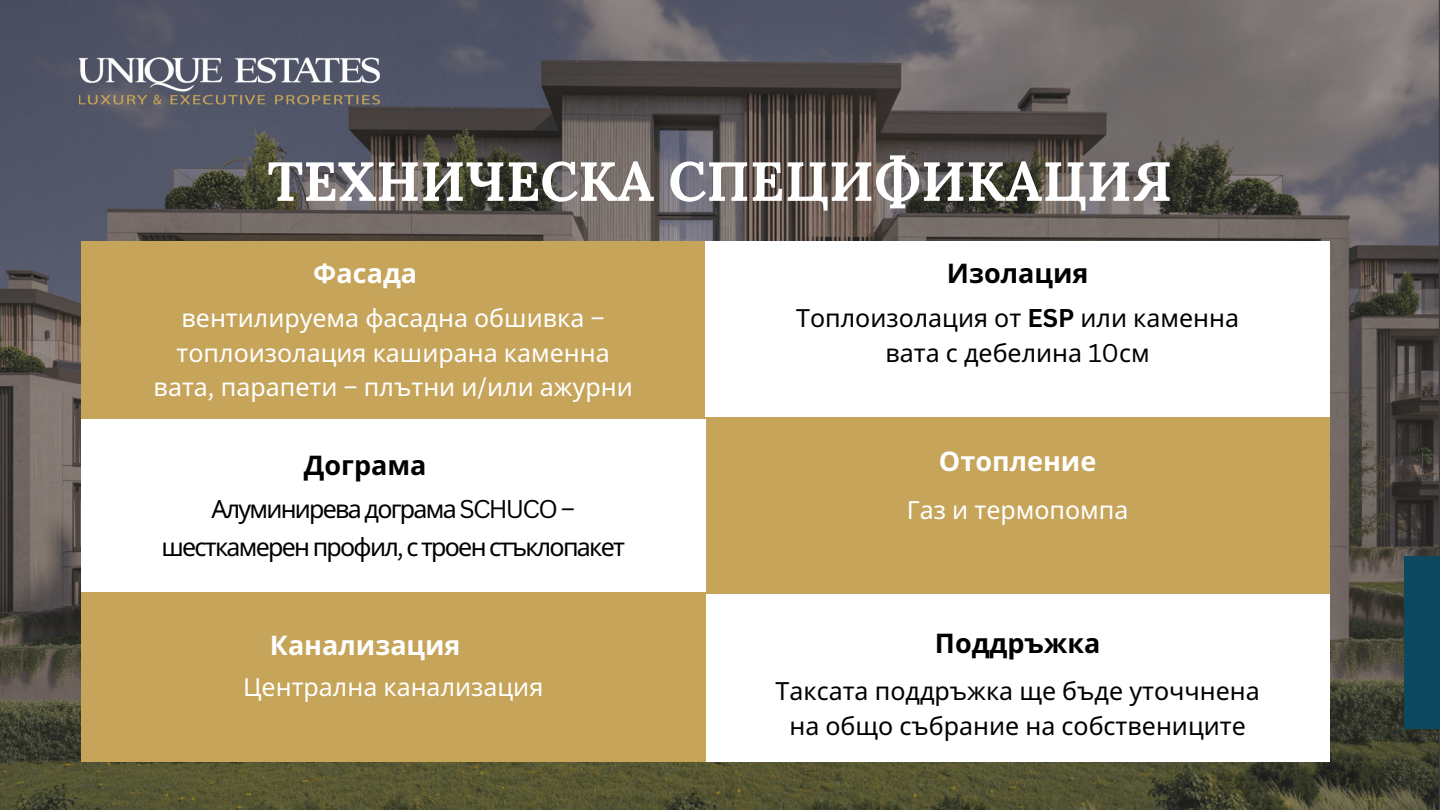
<style>
.page{position:relative;width:1440px;height:810px;background:#fff}
.page>*{position:absolute;margin:0;border:0;box-sizing:border-box;transform-origin:0 0}
.t1{font:700 55px "Lora";color:#fff}
.t2{font:700 27px "Noto Sans";color:#fff}
.t3{font:700 27px "Noto Sans";color:#000}
.t4{font:25px/34.5px "Noto Sans";color:#fff;text-align:center}
.t5{font:25px/34.5px "Noto Sans";color:#000;text-align:center}
.t6{font:25px/37.5px "Noto Sans";letter-spacing:-.07em;color:#000;text-align:center}
.s1{font-family:"Canva Sans"}
.s2{font-family:"Canva Sans";font-weight:700}
</style>
<div class="page">
<img style="left:0;top:0;width:1440px;height:810px">
<div style="left:1404px;top:556px;width:36px;height:173px;background:#0c485e"></div>
<div style="left:81px;top:242px;width:642px;height:197px;background:#c6a45a"></div>
<div style="left:705px;top:242px;width:625px;height:177px;background:#fff"></div>
<div style="left:688px;top:417px;width:642px;height:185px;background:#c6a459"></div>
<div style="left:81px;top:419px;width:624px;height:175px;background:#fff"></div>
<div style="left:674px;top:594px;width:656px;height:168px;background:#fff"></div>
<div style="left:81px;top:592px;width:624px;height:170px;background:#c6a459"></div>
<img style="left:79px;top:57px;width:300px;height:47px">
<h2 class="t1" style="left:268px;top:146px;width:906px">ТЕХНИЧЕСКА СПЕЦИФИКАЦИЯ</h2>
<h1 class="t2" style="left:313px;top:254px;width:105px">Фасада</h1>
<p class="t4" style="left:154px;top:300px;width:481px">вентилируема фасадна обшивка <span class="s1">– </span>топлоизолация каширана каменна вата<span class="s1">,</span> парапети <span class="s1">–</span> плътни и<span class="s1">/</span>или ажурни</p>
<p class="t3" style="left:304px;top:446px;width:124px">Дограма</p>
<h2 class="t6" style="left:161px;top:490px;width:465px">Алуминирева дограма <span class="s1">SCHUCO – </span>шесткамерен профил<span class="s1">,</span> с троен стъклопакет</h2>
<p class="t2" style="left:270px;top:626px;width:192px">Канализация</p>
<h2 class="t4" style="left:243px;top:669px;width:302px">Централна канализация</h2>
<p class="t3" style="left:947px;top:254px;width:143px">Изолация</p>
<h2 class="t5" style="left:796px;top:300px;width:444px">Топлоизолация от <span class="s2">ESP</span> или каменна вата с дебелина <span class="s1">10</span>см</h2>
<p class="t2" style="left:939px;top:442px;width:159px">Отопление</p>
<h2 class="t4" style="left:907px;top:492px;width:223px">Газ и термопомпа</h2>
<p class="t3" style="left:935px;top:624px;width:167px">Поддръжка</p>
<h2 class="t5" style="left:776px;top:673px;width:486px">Таксата поддръжка ще бъде уточчнена на общо събрание на собствениците</h2>
</div>
